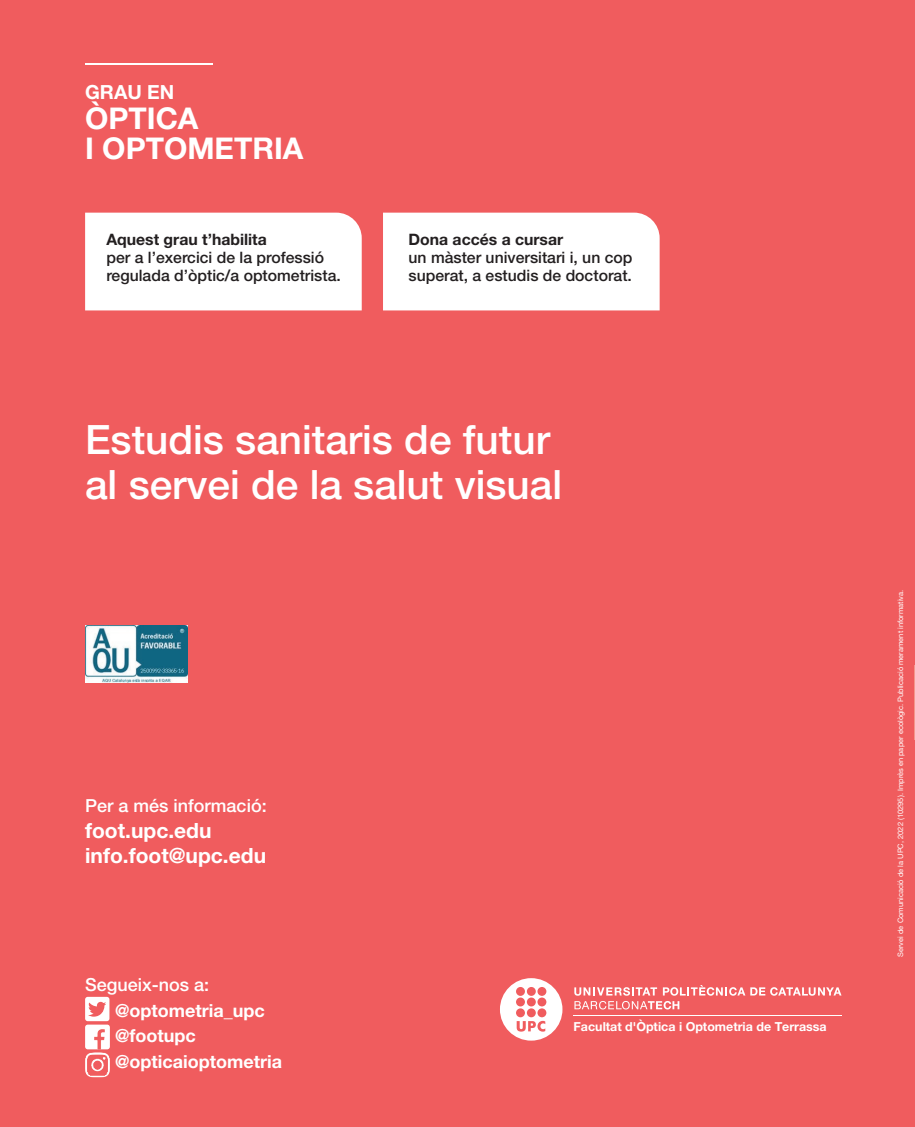
<style>
.page{position:relative;width:915px;height:1127px;background:#fff}
.page>*{position:absolute;margin:0;border:0;box-sizing:border-box;transform-origin:0 0}
.t1{font:500 40.5px/45px "Helvetica Neue LT Std";color:#fff}
.t2{font:700 30px/30px "Helvetica Neue LT Std";color:#fff}
.t3{font:700 21px/25.2px "Helvetica Neue LT Std";color:#fff}
.t4{font:700 19.5px "Helvetica Neue LT Std";color:#fff}
.t5{font:700 18px/25.5px "Helvetica Neue LT Std";color:#fff}
.t6{font:500 18px "Helvetica Neue LT Std";color:#fff}
.t7{font:500 15.75px/18px "Helvetica Neue LT Std";color:#231f20}
.t8{font:700 15.75px "Helvetica Neue LT Std";color:#231f20}
.t9{font:700 12.45px "Helvetica Neue LT Std";color:#fff}
.t10{font:7.5px "Helvetica Neue LT Std";color:#fff}
</style>
<div class="page">
<img style="left:914px;top:0;width:1px;height:1127px">
<div style="left:0;top:0;width:914px;height:1127px;background:#f05c5e"></div>
<svg style="left:500px;top:978px;width:62px;height:62px"></svg>
<svg style="left:574px;top:985px;width:267px;height:24px"></svg>
<hr style="left:573px;top:1015px;width:268px;height:1px;background:#fff">
<img style="left:914px;top:299px;width:1px;height:456px">
<hr style="left:85px;top:63px;width:128px;height:2px;background:#fff">
<div style="left:85px;top:213px;width:276px;height:97px;background:#fff"></div>
<div style="left:383px;top:213px;width:276px;height:97px;background:#fff"></div>
<img style="left:85px;top:625px;width:102px;height:58px">
<div style="left:85px;top:997px;width:24px;height:24px;background:#fff;border-radius:3px"></div>
<svg style="left:88px;top:1002px;width:18px;height:14px"></svg>
<img style="left:85px;top:1052px;width:25px;height:25px">
<div style="left:85px;top:1024px;width:25px;height:25px;background:#fff;border-radius:3px"></div>
<img style="left:94px;top:1029px;width:11px;height:20px">
<p class="t4" style="left:85px;top:80px;width:91px">GRAU EN</p>
<h2 class="t2" style="left:85px;top:103px;width:220px">ÒPTICA<br>I OPTOMETRIA</h2>
<p class="t8" style="left:106px;top:230px;width:162px">Aquest grau t’habilita</p>
<p class="t7" style="left:106px;top:248px;width:236px">per a l’exercici de la professió regulada d’òptic/a optometrista.</p>
<p class="t8" style="left:408px;top:230px;width:156px">Dona accés a cursar</p>
<p class="t7" style="left:408px;top:248px;width:225px">un màster universitari i, un cop superat, a estudis de doctorat.</p>
<h1 class="t1" style="left:85px;top:417px;width:478px">Estudis sanitaris de futur al servei de la salut visual</h1>
<p class="t6" style="left:85px;top:795px;width:183px">Per a més informació:</p>
<h3 class="t3" style="left:85px;top:817px;width:182px">foot.upc.edu info.foot@upc.edu</h3>
<p class="t6" style="left:85px;top:974px;width:126px">Segueix-nos a:</p>
<p class="t5" style="left:115px;top:997px;width:168px">@optometria_upc @footupc @opticaioptometria</p>
<p class="t9" style="left:573px;top:1019px;width:254px">Facultat d'Òptica i Optometria de Terrassa</p>
<p class="t10" style="left:895px;top:957px;width:369px;rotate:-90deg">Servei de Comunicació de la UPC, 2022 (10295). Imprès en paper ecològic. Publicació merament informativa.</p>
</div>
